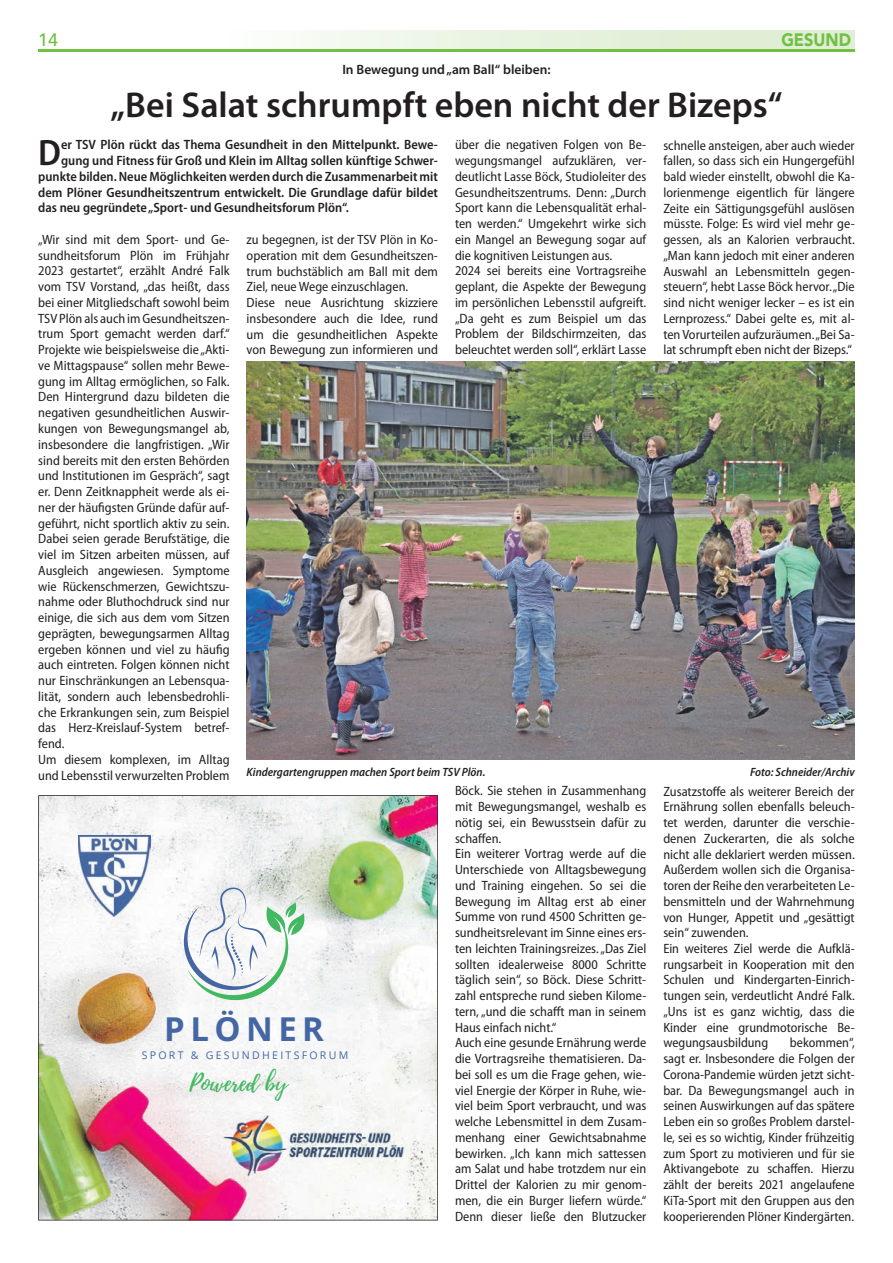
<style>
.page{position:relative;width:893px;height:1263px;background:#fff}
.page>*{position:absolute;margin:0;border:0;box-sizing:border-box;transform-origin:0 0}
.t1{font:600 semi-condensed 36.9px "Myriad Pro";color:#231f20}
.t2{font:600 36px "Myriad Pro";color:#231f20}
.t3{font:700 32.85px "Open Sans";letter-spacing:.165em;color:#4467a4}
.t4{font:23.25px "Playlist Script";color:#42b861}
.t5{font:900 18px "Avenir";color:#71bf44;scale:.9 1}
.t6{font:500 18px "Avenir";color:#71bf44}
.t7{font:semi-condensed 13.5px/15.8px "Myriad Pro";color:#231f20}
.t8{font:600 semi-condensed 13.5px "Myriad Pro";color:#231f20}
.t9{font:600 13.5px "Myriad Pro";color:#231f20}
.t10{font:italic 600 semi-condensed 12px "Myriad Pro";color:#231f20}
.t11{font:10.65px "Open Sans";letter-spacing:.21em;color:#4467a4}
</style>
<div class="page">
<div style="left:230px;top:31px;width:625px;height:20px;background:linear-gradient(to right,#f9fcf7,#daebcd)"></div>
<hr style="left:38px;top:49px;width:817px;height:3px;background:#71bf44">
<img style="left:38px;top:795px;width:400px;height:425px">
<img style="left:247px;top:361px;width:608px;height:398px">
<p class="t6" style="left:38px;top:24px;width:22px">14</p>
<p class="t5" style="left:781px;top:25px;width:79px">GESUND</p>
<p class="t9" style="left:342px;top:62px;width:210px">In Bewegung und „am Ball“ bleiben:</p>
<p class="t2" style="left:110px;top:85px;width:674px">„Bei Salat schrumpft eben nicht der Bizeps“</p>
<p class="t1" style="left:38px;top:132px;width:24px">D</p>
<p class="t8" style="left:61px;top:137px;width:378px">er TSV Plön rückt das Thema Gesundheit in den Mittelpunkt. Bewe-</p>
<p class="t7" style="left:455px;top:137px;width:193px">über die negativen Folgen von Be&shy;wegungsmangel aufzuklären, ver&shy;deutlicht Lasse Böck, Studioleiter des Gesundheitszentrums. Denn: „Durch Sport kann die Lebensqualität erhal&shy;ten werden.“ Umgekehrt wirke sich ein Mangel an Bewegung sogar auf die kognitiven Leistungen aus.<br>2024 sei bereits eine Vortragsreihe geplant, die Aspekte der Bewegung im persönlichen Lebensstil aufgreift. „Da geht es zum Beispiel um das Problem der Bildschirmzeiten, das beleuchtet werden soll“, erklärt Lasse</p>
<p class="t7" style="left:663px;top:137px;width:193px;text-align:justify">schnelle ansteigen, aber auch wieder fallen, so dass sich ein Hungergefühl bald wieder einstellt, obwohl die Ka&shy;lorienmenge eigentlich für längere Zeite ein Sättigungsgefühl auslösen müsste. Folge: Es wird viel mehr ge&shy;gessen, als an Kalorien verbraucht. „Man kann jedoch mit einer anderen Auswahl an Lebensmitteln gegen&shy;steuern“, hebt Lasse Böck hervor. „Die sind nicht weniger lecker – es ist ein Lernprozess.“ Dabei gelte es, mit al&shy;ten Vorurteilen aufzuräumen. „Bei Sa&shy;lat schrumpft eben nicht der Bizeps.“</p>
<p class="t8" style="left:61px;top:153px;width:378px">gung und Fitness für Groß und Klein im Alltag sollen künftige Schwer-</p>
<p class="t8" style="left:38px;top:169px;width:401px">punkte bilden. Neue Möglichkeiten werden durch die Zusammenarbeit mit</p>
<p class="t8" style="left:38px;top:185px;width:401px">dem Plöner Gesundheitszentrum entwickelt. Die Grundlage dafür bildet</p>
<p class="t8" style="left:38px;top:200px;width:312px">das neu gegründete „Sport- und Gesundheitsforum Plön“.</p>
<p class="t7" style="left:38px;top:232px;width:193px">„Wir sind mit dem Sport- und Ge&shy;sundheitsforum Plön im Frühjahr 2023 gestartet“, erzählt André Falk vom TSV Vorstand, „das heißt, dass bei einer Mitgliedschaft sowohl beim TSV Plön als auch im Gesundheitszen&shy;trum Sport gemacht werden darf.“ Projekte wie beispielsweise die „Akti&shy;ve Mittagspause“ sollen mehr Bewe&shy;gung im Alltag ermöglichen, so Falk.<br>Den Hintergrund dazu bildeten die negativen gesundheitlichen Auswir&shy;kungen von Bewegungsmangel ab, insbesondere die langfristigen. „Wir sind bereits mit den ersten Behörden und Institutionen im Gespräch“, sagt er. Denn Zeitknappheit werde als ei&shy;ner der häufigsten Gründe dafür auf&shy;geführt, nicht sportlich aktiv zu sein.<br>Dabei seien gerade Berufstätige, die viel im Sitzen arbeiten müssen, auf Ausgleich angewiesen. Symptome wie Rückenschmerzen, Gewichtszu&shy;nahme oder Bluthochdruck sind nur einige, die sich aus dem vom Sitzen geprägten, bewegungsarmen Alltag ergeben können und viel zu häufig auch eintreten. Folgen können nicht nur Einschränkungen an Lebensqua&shy;lität, sondern auch lebensbedrohli&shy;che Erkrankungen sein, zum Beispiel das Herz-Kreislauf-System betref&shy;fend.<br>Um diesem komplexen, im Alltag und Lebensstil verwurzelten Problem</p>
<p class="t7" style="left:247px;top:232px;width:193px">zu begegnen, ist der TSV Plön in Ko&shy;operation mit dem Gesundheitszen&shy;trum buchstäblich am Ball mit dem Ziel, neue Wege einzuschlagen.<br>Diese neue Ausrichtung skizziere insbesondere auch die Idee, rund um die gesundheitlichen Aspekte von Bewegung zun informieren und</p>
<p class="t10" style="left:247px;top:765px;width:240px">Kindergartengruppen machen Sport beim TSV Plön.</p>
<p class="t10" style="left:750px;top:765px;width:106px">Foto: Schneider/Archiv</p>
<p class="t3" style="left:164px;top:1006px;width:161px">PLÖNER</p>
<p class="t11" style="left:142px;top:1048px;width:208px">SPORT &amp; GESUNDHEITSFORUM</p>
<p class="t4" style="left:189px;top:1066px;width:100px">Powered by</p>
<p class="t7" style="left:455px;top:783px;width:193px">Böck. Sie stehen in Zusammenhang mit Bewegungsmangel, weshalb es nötig sei, ein Bewusstsein dafür zu schaffen.<br>Ein weiterer Vortrag werde auf die Unterschiede von Alltagsbewegung und Training eingehen. So sei die Bewegung im Alltag erst ab einer Summe von rund 4500 Schritten ge&shy;sundheitsrelevant im Sinne eines ers&shy;ten leichten Trainingsreizes. „Das Ziel sollten idealerweise 8000 Schritte täglich sein“, so Böck. Diese Schritt&shy;zahl entspreche rund sieben Kilome&shy;tern, „und die schafft man in seinem Haus einfach nicht.“<br>Auch eine gesunde Ernährung werde die Vortragsreihe thematisieren. Da&shy;bei soll es um die Frage gehen, wie&shy;viel Energie der Körper in Ruhe, wie&shy;viel beim Sport verbraucht, und was welche Lebensmittel in dem Zusam&shy;menhang einer Gewichtsabnahme bewirken. „Ich kann mich sattessen am Salat und habe trotzdem nur ein Drittel der Kalorien zu mir genom&shy;men, die ein Burger liefern würde.“ Denn dieser ließe den Blutzucker</p>
<p class="t7" style="left:663px;top:783px;width:193px">Zusatzstoffe als weiterer Bereich der Ernährung sollen ebenfalls beleuch&shy;tet werden, darunter die verschie&shy;denen Zuckerarten, die als solche nicht alle deklariert werden müssen.<br>Außerdem wollen sich die Organisa&shy;toren der Reihe den verarbeiteten Le&shy;bensmitteln und der Wahrnehmung von Hunger, Appetit und „gesättigt sein“ zuwenden.<br>Ein weiteres Ziel werde die Aufklä&shy;rungsarbeit in Kooperation mit den Schulen und Kindergarten-Einrich&shy;tungen sein, verdeutlicht André Falk. „Uns ist es ganz wichtig, dass die Kinder eine grundmotorische Be&shy;wegungsausbildung</p>
<p class="t7" style="left:663px;top:1035px;width:193px;text-align:justify;text-indent:127px">bekommen“, sagt er. Insbesondere die Folgen der Corona-Pandemie würden jetzt sicht&shy;bar. Da Bewegungsmangel auch in seinen Auswirkungen auf das spätere Leben ein so großes Problem darstel&shy;le, sei es so wichtig, Kinder frühzeitig zum Sport zu motivieren und für sie Aktivangebote zu schaffen. Hierzu zählt der bereits 2021 angelaufene KiTa-Sport mit den Gruppen aus den kooperierenden Plöner Kindergärten.</p>
</div>
